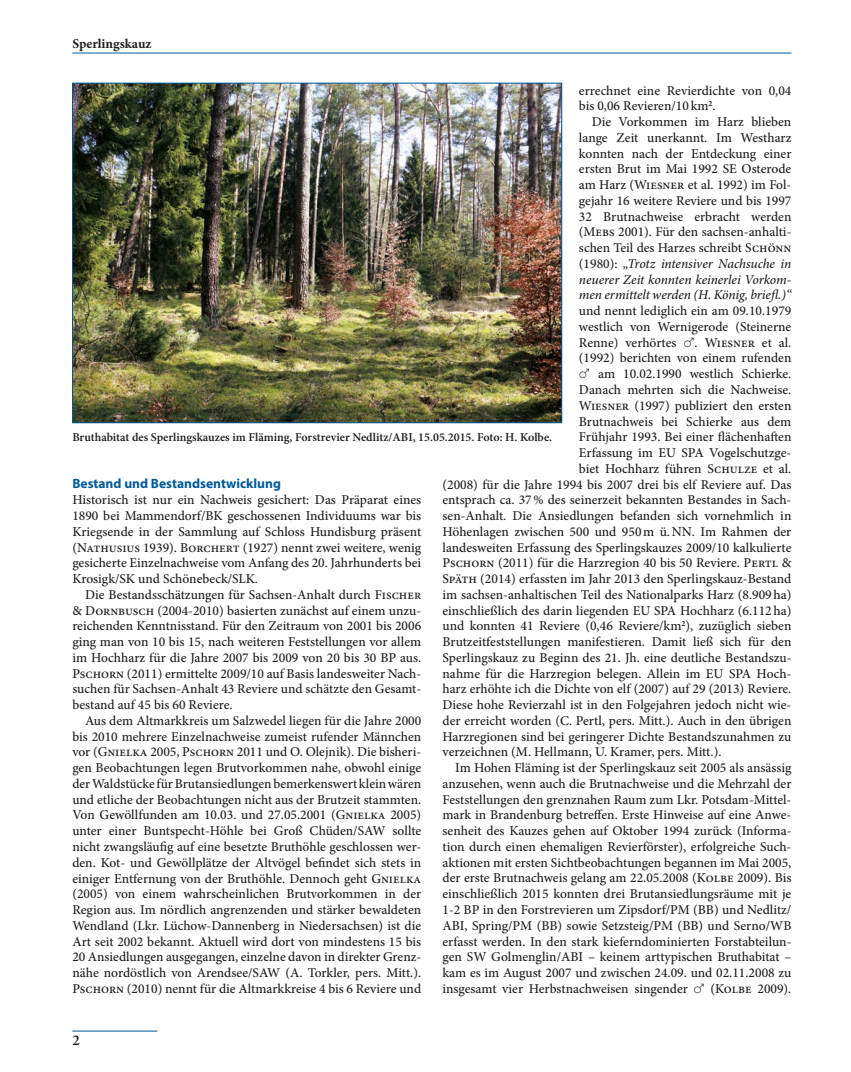
<style>
.page{position:relative;width:851px;height:1072px;background:#fff}
.page>*{position:absolute;margin:0;border:0;box-sizing:border-box;transform-origin:0 0}
.t1{font:600 15px "Minion Pro";color:#1d1d1b}
.t2{font:500 13.5px/15.8px "Minion Pro";color:#1d1d1b;text-align:justify}
.t3{font:700 13.5px "Myriad Pro";color:#005a9b}
.t4{font:700 13.5px "Minion Pro";color:#1d1d1b}
.t5{font:600 12px "Minion Pro";color:#1d1d1b}
.s1{font-style:italic}
.s2{font-family:"VW Zeich";font-weight:400}
</style>
<div class="page">
<hr style="left:72px;top:53px;width:719px;height:1px;background:#005a9b">
<hr style="left:72px;top:1030px;width:85px;height:1px;background:#005a9b">
<img style="left:74px;top:85px;width:486px;height:336px">
<p class="t4" style="left:72px;top:35px;width:81px">Sperlingskauz</p>
<p class="t2" style="left:579px;top:82px;width:214px">errechnet eine Revierdichte von 0,04 bis 0,06 Revieren/10 km<sup>2</sup>.</p>
<p class="t2" style="left:579px;top:114px;width:214px;text-indent:13px">Die Vorkommen im Harz blieben lange Zeit unerkannt. Im Westharz konnten nach der Entdeckung einer ersten Brut im Mai 1992 SE Osterode am Harz (Wiesner et al. 1992) im Fol&shy;gejahr 16 weitere Reviere und bis 1997<br>32 Brutnachweise erbracht werden (Mebs 2001). Für den sachsen-anhalti&shy;schen Teil des Harzes schreibt Schönn (1980): <span class="s1">„Trotz intensiver Nachsuche in neuerer Zeit konnten keinerlei Vorkom&shy;men ermittelt werden (H. König, briefl.)“</span></p>
<p class="t2" style="left:579px;top:303px;width:214px">und nennt lediglich ein am 09.10.1979</p>
<p class="t2" style="left:579px;top:319px;width:214px">westlich von Wernigerode (Steinerne</p>
<p class="t2" style="left:579px;top:334px;width:214px">Renne) verhörtes <span class="s2">M</span>. Wiesner et al.</p>
<p class="t2" style="left:579px;top:350px;width:214px">(1992) berichten von einem rufenden</p>
<p class="t2" style="left:579px;top:366px;width:214px"><span class="s2">M</span> am 10.02.1990 westlich Schierke.</p>
<p class="t2" style="left:579px;top:382px;width:214px">Danach mehrten sich die Nachweise.</p>
<p class="t2" style="left:579px;top:397px;width:214px">Wiesner (1997) publiziert den ersten</p>
<p class="t2" style="left:579px;top:413px;width:214px">Brutnachweis bei Schierke aus dem</p>
<p class="t2" style="left:579px;top:429px;width:214px">Frühjahr 1993. Bei einer flächenhaften</p>
<p class="t2" style="left:579px;top:445px;width:214px">Erfassung im EU SPA Vogelschutzge-</p>
<p class="t2" style="left:579px;top:460px;width:214px">biet Hochharz führen Schulze et al.</p>
<p class="t2" style="left:442px;top:476px;width:350px">(2008) für die Jahre 1994 bis 2007 drei bis elf Reviere auf. Das</p>
<p class="t2" style="left:442px;top:492px;width:350px">entsprach ca. 37% des seinerzeit bekannten Bestandes in Sach-</p>
<p class="t2" style="left:442px;top:508px;width:350px">sen-Anhalt. Die Ansiedlungen befanden sich vornehmlich in</p>
<p class="t2" style="left:442px;top:523px;width:350px">Höhenlagen zwischen 500 und 950m ü.NN. Im Rahmen der</p>
<p class="t2" style="left:442px;top:539px;width:350px">landesweiten Erfassung des Sperlingskauzes 2009/10 kalkulierte</p>
<p class="t2" style="left:442px;top:555px;width:350px">Pschorn (2011) für die Harzregion 40 bis 50 Reviere. Pertl &amp;</p>
<p class="t2" style="left:442px;top:571px;width:350px">Späth (2014) erfassten im Jahr 2013 den Sperlingskauz-Bestand</p>
<p class="t2" style="left:442px;top:586px;width:350px">im sachsen-anhaltischen Teil des Nationalparks Harz (8.909ha)</p>
<p class="t2" style="left:442px;top:602px;width:350px">einschließlich des darin liegenden EU SPA Hochharz (6.112ha)</p>
<p class="t2" style="left:442px;top:618px;width:350px">und konnten 41 Reviere (0,46 Reviere/km<sup>2</sup>), zuzüglich sieben</p>
<p class="t2" style="left:442px;top:634px;width:350px">Brutzeitfeststellungen manifestieren. Damit ließ sich für den</p>
<p class="t2" style="left:442px;top:649px;width:350px">Sperlingskauz zu Beginn des 21. Jh. eine deutliche Bestandszu-</p>
<p class="t2" style="left:442px;top:665px;width:350px">nahme für die Harzregion belegen. Allein im EU SPA Hoch-</p>
<p class="t2" style="left:442px;top:681px;width:350px">harz erhöhte ich die Dichte von elf (2007) auf 29 (2013) Reviere.</p>
<p class="t2" style="left:442px;top:697px;width:350px">Diese hohe Revierzahl ist in den Folgejahren jedoch nicht wie-</p>
<p class="t2" style="left:442px;top:712px;width:350px">der erreicht worden (C. Pertl, pers. Mitt.). Auch in den übrigen</p>
<p class="t2" style="left:442px;top:728px;width:350px">Harzregionen sind bei geringerer Dichte Bestandszunahmen zu</p>
<p class="t2" style="left:442px;top:744px;width:280px">verzeichnen (M. Hellmann, U. Kramer, pers. Mitt.).</p>
<p class="t2" style="left:455px;top:760px;width:337px">Im Hohen Fläming ist der Sperlingskauz seit 2005 als ansässig</p>
<p class="t2" style="left:442px;top:775px;width:350px">anzusehen, wenn auch die Brutnachweise und die Mehrzahl der</p>
<p class="t2" style="left:442px;top:791px;width:350px">Feststellungen den grenznahen Raum zum Lkr. Potsdam-Mittel-</p>
<p class="t2" style="left:442px;top:807px;width:350px">mark in Brandenburg betreffen. Erste Hinweise auf eine Anwe-</p>
<p class="t2" style="left:442px;top:823px;width:350px">senheit des Kauzes gehen auf Oktober 1994 zurück (Informa-</p>
<p class="t2" style="left:442px;top:838px;width:349px">tion durch einen ehemaligen Revierförster), erfolgreiche Such-</p>
<p class="t2" style="left:442px;top:854px;width:350px">aktionen mit ersten Sichtbeobachtungen begannen im Mai 2005,</p>
<p class="t2" style="left:442px;top:870px;width:350px">der erste Brutnachweis gelang am 22.05.2008 (Kolbe 2009). Bis</p>
<p class="t2" style="left:442px;top:886px;width:350px">einschließlich 2015 konnten drei Brutansiedlungsräume mit je</p>
<p class="t2" style="left:442px;top:901px;width:350px">1-2 BP in den Forstrevieren um Zipsdorf/PM (BB) und Nedlitz/</p>
<p class="t2" style="left:442px;top:917px;width:350px">ABI, Spring/PM (BB) sowie Setzsteig/PM (BB) und Serno/WB</p>
<p class="t2" style="left:442px;top:933px;width:350px">erfasst werden. In den stark kieferndominierten Forstabteilun-</p>
<p class="t2" style="left:442px;top:949px;width:350px">gen SW Golmenglin/ABI – keinem arttypischen Bruthabitat –</p>
<p class="t2" style="left:442px;top:964px;width:350px">kam es im August 2007 und zwischen 24.09. und 02.11.2008 zu</p>
<p class="t2" style="left:442px;top:980px;width:350px">insgesamt vier Herbstnachweisen singender <span class="s2">M</span> (Kolbe 2009).</p>
<p class="t5" style="left:72px;top:428px;width:481px">Bruthabitat des Sperlingskauzes im Fläming, Forstrevier Nedlitz/ABI, 15.05.2015. Foto: H. Kolbe.</p>
<p class="t3" style="left:72px;top:475px;width:210px">Bestand und Bestandsentwicklung</p>
<p class="t2" style="left:72px;top:492px;width:350px">Historisch ist nur ein Nachweis gesichert: Das Präparat eines 1890 bei Mammendorf/BK geschossenen Individuums war bis Kriegsende in der Sammlung auf Schloss Hundisburg präsent (Nathusius 1939). Borchert (1927) nennt zwei weitere, wenig gesicherte Einzelnachweise vom Anfang des 20. Jahrhunderts bei Krosigk/SK und Schönebeck/SLK.</p>
<p class="t2" style="left:72px;top:586px;width:350px;text-indent:13px">Die Bestandsschätzungen für Sachsen-Anhalt durch Fischer &amp; Dornbusch (2004-2010) basierten zunächst auf einem unzu&shy;reichenden Kenntnisstand. Für den Zeitraum von 2001 bis 2006 ging man von 10 bis 15, nach weiteren Feststellungen vor allem im Hochharz für die Jahre 2007 bis 2009 von 20 bis 30 BP aus.<br>Pschorn (2011) ermittelte 2009/10 auf Basis landesweiter Nach&shy;suchen für Sachsen-Anhalt 43 Reviere und schätzte den Gesamt&shy;bestand auf 45 bis 60 Reviere.</p>
<p class="t2" style="left:72px;top:712px;width:350px;text-indent:13px">Aus dem Altmarkkreis um Salzwedel liegen für die Jahre 2000 bis 2010 mehrere Einzelnachweise zumeist rufender Männchen vor (Gnielka 2005, Pschorn 2011 und O. Olejnik). Die bisheri&shy;gen Beobachtungen legen Brutvorkommen nahe, obwohl einige der Waldstücke für Brutansiedlungen bemerkenswert klein wären und etliche der Beobachtungen nicht aus der Brutzeit stammten.<br>Von Gewöllfunden am 10.03. und 27.05.2001 (Gnielka 2005) unter einer Buntspecht-Höhle bei Groß Chüden/SAW sollte nicht zwangsläufig auf eine besetzte Bruthöhle geschlossen wer&shy;den. Kot- und Gewöllplätze der Altvögel befindet sich stets in einiger Entfernung von der Bruthöhle. Dennoch geht Gnielka (2005) von einem wahrscheinlichen Brutvorkommen in der Region aus. Im nördlich angrenzenden und stärker bewaldeten Wendland (Lkr. Lüchow-Dannenberg in Niedersachsen) ist die Art seit 2002 bekannt. Aktuell wird dort von mindestens 15 bis 20 Ansiedlungen ausgegangen, einzelne davon in direkter Grenz&shy;nähe nordöstlich von Arendsee/SAW (A. Torkler, pers. Mitt.).<br>Pschorn (2010) nennt für die Altmarkkreise 4 bis 6 Reviere und</p>
<p class="t1" style="left:72px;top:1029px;width:9px">2</p>
</div>
